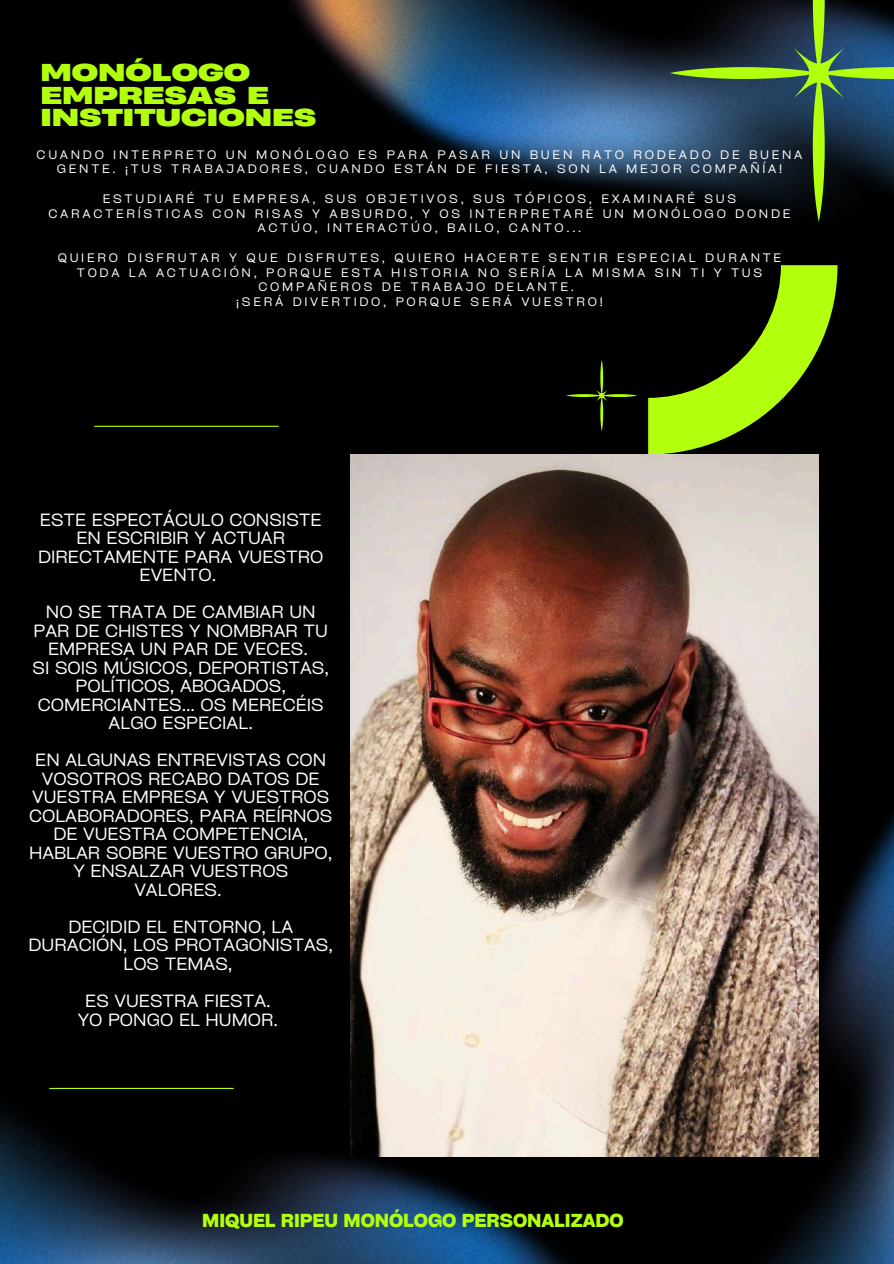
<style>
.page{position:relative;width:894px;height:1264px;background:#fff}
.page>*{position:absolute;margin:0;border:0;box-sizing:border-box;transform-origin:0 0}
.t1{font:700 22.95px/22.6px "Heading Now 96";color:#b2ff0e}
.t2{font:700 18px "Cy Grotesk Key";color:#b2ff0e}
.t3{font:16.95px/18.5px "Cy Grotesk Key";color:#fff;text-align:center}
.t4{font:11.85px/14.7px "Cy Grotesk Key";letter-spacing:.23em;color:#fff;text-align:center}
</style>
<div class="page">
<div style="left:0;top:0;width:893px;height:1263px;background:#000"></div>
<img style="left:0;top:1087px;width:495px;height:176px">
<img style="left:202px;top:0;width:636px;height:426px">
<img style="left:495px;top:675px;width:398px;height:588px">
<hr style="left:49px;top:1087px;width:184px;height:1px;background:#b2ff0e">
<hr style="left:94px;top:426px;width:184px;height:1px;background:#b2ff0e">
<svg style="left:648px;top:265px;width:189px;height:189px"></svg>
<svg style="left:566px;top:360px;width:71px;height:71px"></svg>
<svg style="left:669px;top:0;width:224px;height:222px"></svg>
<img style="left:350px;top:454px;width:468px;height:702px">
<h1 class="t1" style="left:40px;top:61px;width:277px">MONÓLOGO<br>EMPRESAS E<br>INSTITUCIONES</h1>
<p class="t4" style="left:37px;top:147px;width:767px">CUANDO INTERPRETO UN MONÓLOGO ES PARA PASAR UN BUEN RATO RODEADO DE BUENA<br>GENTE. ¡TUS TRABAJADORES, CUANDO ESTÁN DE FIESTA, SON LA MEJOR COMPAÑÍA!</p>
<p class="t4" style="left:48px;top:191px;width:743px">ESTUDIARÉ TU EMPRESA, SUS OBJETIVOS, SUS TÓPICOS, EXAMINARÉ SUS<br>CARACTERÍSTICAS CON RISAS Y ABSURDO, Y OS INTERPRETARÉ UN MONÓLOGO DONDE<br>ACTÚO, INTERACTÚO, BAILO, CANTO...</p>
<p class="t4" style="left:58px;top:250px;width:725px">QUIERO DISFRUTAR Y QUE DISFRUTES, QUIERO HACERTE SENTIR ESPECIAL DURANTE TODA LA ACTUACIÓN, PORQUE ESTA HISTORIA NO SERÍA LA MISMA SIN TI Y TUS COMPAÑEROS DE TRABAJO DELANTE.<br>¡SERÁ DIVERTIDO, PORQUE SERÁ VUESTRO!</p>
<p class="t3" style="left:38px;top:509px;width:287px">ESTE ESPECTÁCULO CONSISTE<br>EN ESCRIBIR Y ACTUAR<br>DIRECTAMENTE PARA VUESTRO<br>EVENTO.</p>
<p class="t3" style="left:32px;top:602px;width:298px">NO SE TRATA DE CAMBIAR UN<br>PAR DE CHISTES Y NOMBRAR TU<br>EMPRESA UN PAR DE VECES.<br>SI SOIS MÚSICOS, DEPORTISTAS,<br>POLÍTICOS, ABOGADOS,<br>COMERCIANTES… OS MERECÉIS<br>ALGO ESPECIAL.</p>
<p class="t3" style="left:29px;top:750px;width:305px">EN ALGUNAS ENTREVISTAS CON<br>VOSOTROS RECABO DATOS DE<br>VUESTRA EMPRESA Y VUESTROS<br>COLABORADORES, PARA REÍRNOS<br>DE VUESTRA COMPETENCIA,<br>HABLAR SOBRE VUESTRO GRUPO,<br>Y ENSALZAR VUESTROS<br>VALORES.</p>
<p class="t3" style="left:29px;top:917px;width:306px">DECIDID EL ENTORNO, LA<br>DURACIÓN, LOS PROTAGONISTAS,<br>LOS TEMAS,</p>
<p class="t3" style="left:78px;top:991px;width:202px">ES VUESTRA FIESTA.<br>YO PONGO EL HUMOR.</p>
<p class="t2" style="left:202px;top:1208px;width:423px">MIQUEL RIPEU MONÓLOGO PERSONALIZADO</p>
</div>
